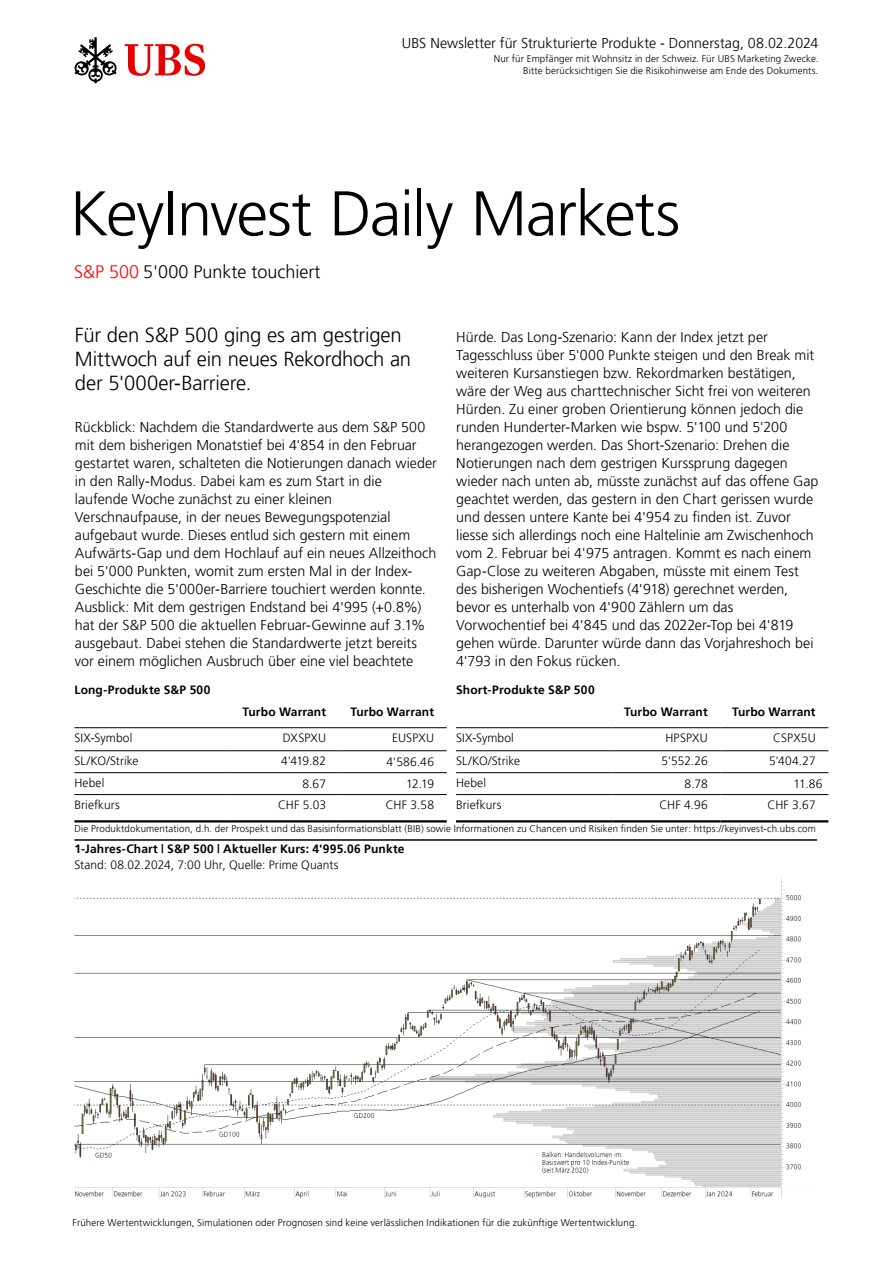
<style>
.page{position:relative;width:893px;height:1263px;background:#fff}
.page>*{position:absolute;margin:0;border:0;box-sizing:border-box;transform-origin:0 0}
.t1{font:300 63px "Frutiger 45";letter-spacing:-.02em;color:#000}
.t2{font:300 20.25px/24px "Frutiger 45";letter-spacing:-.01em;color:#000}
.t3{font:300 18px "Frutiger 45";color:#000}
.t4{font:300 14.25px/18px "Frutiger 45";color:#000}
.t5{font:300 12px "Frutiger 45";letter-spacing:.01em;color:#000}
.t6{font:300 12px "Frutiger 45";letter-spacing:.01em;color:#000}
.t7{font:300 9.75px/12px "Frutiger 45";letter-spacing:.015em;color:#000;text-align:right}
.s1{color:#f00}
</style>
<div class="page">
<svg style="left:125px;top:44px;width:80px;height:32px"></svg>
<svg style="left:74px;top:37px;width:43px;height:46px"></svg>
<img style="left:74px;top:878px;width:728px;height:319px">
<hr style="left:456px;top:727px;width:156px;height:1px;background:#000">
<hr style="left:612px;top:727px;width:108px;height:1px;background:#000">
<hr style="left:720px;top:727px;width:108px;height:1px;background:#000">
<hr style="left:456px;top:750px;width:156px;height:1px;background:#000">
<hr style="left:612px;top:750px;width:108px;height:1px;background:#000">
<hr style="left:720px;top:750px;width:108px;height:1px;background:#000">
<hr style="left:456px;top:772px;width:156px;height:1px;background:#000">
<hr style="left:612px;top:772px;width:108px;height:1px;background:#000">
<hr style="left:720px;top:772px;width:108px;height:1px;background:#000">
<hr style="left:456px;top:794px;width:156px;height:1px;background:#000">
<hr style="left:612px;top:794px;width:108px;height:1px;background:#000">
<hr style="left:720px;top:794px;width:108px;height:1px;background:#000">
<hr style="left:456px;top:820px;width:156px;height:2px;background:#000">
<hr style="left:612px;top:820px;width:108px;height:2px;background:#000">
<hr style="left:720px;top:820px;width:108px;height:2px;background:#000">
<hr style="left:74px;top:839px;width:743px;height:2px;background:#000">
<hr style="left:74px;top:727px;width:157px;height:1px;background:#000">
<hr style="left:231px;top:727px;width:108px;height:1px;background:#000">
<hr style="left:339px;top:727px;width:108px;height:1px;background:#000">
<hr style="left:74px;top:750px;width:157px;height:1px;background:#000">
<hr style="left:231px;top:750px;width:108px;height:1px;background:#000">
<hr style="left:74px;top:772px;width:157px;height:1px;background:#000">
<hr style="left:339px;top:750px;width:108px;height:1px;background:#000">
<hr style="left:231px;top:772px;width:108px;height:1px;background:#000">
<hr style="left:339px;top:772px;width:108px;height:1px;background:#000">
<hr style="left:74px;top:794px;width:157px;height:1px;background:#000">
<hr style="left:231px;top:794px;width:108px;height:1px;background:#000">
<hr style="left:339px;top:794px;width:108px;height:1px;background:#000">
<hr style="left:74px;top:820px;width:157px;height:2px;background:#000">
<hr style="left:231px;top:820px;width:108px;height:2px;background:#000">
<hr style="left:339px;top:820px;width:108px;height:2px;background:#000">
<p class="t4" style="left:402px;top:34px;width:418px">UBS Newsletter für Strukturierte Produkte - Donnerstag, 08.02.2024</p>
<p class="t7" style="left:494px;top:53px;width:326px">Nur für Empfänger mit Wohnsitz in der Schweiz. Für UBS Marketing Zwecke.<br>Bitte berücksichtigen Sie die Risikohinweise am Ende des Dokuments.</p>
<h1 class="t1" style="left:70px;top:177px;width:612px">KeyInvest Daily Markets</h1>
<p class="t3" style="left:74px;top:261px;width:248px"><span class="s1">S&amp;P 500</span> 5'000 Punkte touchiert</p>
<h2 class="t2" style="left:75px;top:323px;width:338px">Für den S&amp;P 500 ging es am gestrigen<br>Mittwoch auf ein neues Rekordhoch an der 5'000er-Barriere.</h2>
<p class="t4" style="left:75px;top:418px;width:364px">Rückblick: Nachdem die Standardwerte aus dem S&amp;P 500 mit dem bisherigen Monatstief bei 4'854 in den Februar gestartet waren, schalteten die Notierungen danach wieder in den Rally-Modus. Dabei kam es zum Start in die laufende Woche zunächst zu einer kleinen Verschnaufpause, in der neues Bewegungspotenzial aufgebaut wurde. Dieses entlud sich gestern mit einem Aufwärts-Gap und dem Hochlauf auf ein neues Allzeithoch bei 5'000 Punkten, womit zum ersten Mal in der Index-Geschichte die 5'000er-Barriere touchiert werden konnte.<br>Ausblick: Mit dem gestrigen Endstand bei 4'995 (+0.8%) hat der S&amp;P 500 die aktuellen Februar-Gewinne auf 3.1% ausgebaut. Dabei stehen die Standardwerte jetzt bereits vor einem möglichen Ausbruch über eine viel beachtete</p>
<p class="t4" style="left:456px;top:328px;width:364px">Hürde. Das Long-Szenario: Kann der Index jetzt per Tagesschluss über 5'000 Punkte steigen und den Break mit weiteren Kursanstiegen bzw. Rekordmarken bestätigen, wäre der Weg aus charttechnischer Sicht frei von weiteren Hürden. Zu einer groben Orientierung können jedoch die runden Hunderter-Marken wie bspw. 5'100 und 5'200 herangezogen werden. Das Short-Szenario: Drehen die Notierungen nach dem gestrigen Kurssprung dagegen wieder nach unten ab, müsste zunächst auf das offene Gap geachtet werden, das gestern in den Chart gerissen wurde und dessen untere Kante bei 4'954 zu finden ist. Zuvor liesse sich allerdings noch eine Haltelinie am Zwischenhoch vom 2. Februar bei 4'975 antragen. Kommt es nach einem Gap-Close zu weiteren Abgaben, müsste mit einem Test des bisherigen Wochentiefs (4'918) gerechnet werden, bevor es unterhalb von 4'900 Zählern um das Vorwochentief bei 4'845 und das 2022er-Top bei 4'819 gehen würde. Darunter würde dann das Vorjahreshoch bei 4'793 in den Fokus rücken.</p>
<p class="t6" style="left:74px;top:682px;width:137px">Long-Produkte S&amp;P 500</p>
<p class="t6" style="left:456px;top:682px;width:140px">Short-Produkte S&amp;P 500</p>
<p class="t6" style="left:242px;top:705px;width:85px">Turbo Warrant</p>
<p class="t6" style="left:350px;top:705px;width:85px">Turbo Warrant</p>
<p class="t6" style="left:624px;top:705px;width:85px">Turbo Warrant</p>
<p class="t6" style="left:732px;top:705px;width:85px">Turbo Warrant</p>
<p class="t5" style="left:74px;top:731px;width:59px">SIX-Symbol</p>
<p class="t5" style="left:283px;top:731px;width:45px">DXSPXU</p>
<p class="t5" style="left:392px;top:731px;width:43px">EUSPXU</p>
<p class="t5" style="left:74px;top:754px;width:66px">SL/KO/Strike</p>
<p class="t5" style="left:281px;top:754px;width:46px">4'419.82</p>
<p class="t5" style="left:386px;top:755px;width:49px">4'586.46</p>
<p class="t5" style="left:74px;top:776px;width:32px">Hebel</p>
<p class="t5" style="left:302px;top:777px;width:25px">8.67</p>
<p class="t5" style="left:406px;top:777px;width:29px">12.19</p>
<p class="t5" style="left:74px;top:798px;width:47px">Briefkurs</p>
<p class="t5" style="left:278px;top:798px;width:50px">CHF 5.03</p>
<p class="t5" style="left:386px;top:798px;width:50px">CHF 3.58</p>
<p class="t5" style="left:456px;top:731px;width:59px">SIX-Symbol</p>
<p class="t5" style="left:665px;top:731px;width:44px">HPSPXU</p>
<p class="t5" style="left:773px;top:731px;width:44px">CSPX5U</p>
<p class="t5" style="left:456px;top:754px;width:66px">SL/KO/Strike</p>
<p class="t5" style="left:661px;top:754px;width:48px">5'552.26</p>
<p class="t5" style="left:769px;top:754px;width:48px">5'404.27</p>
<p class="t5" style="left:456px;top:776px;width:32px">Hebel</p>
<p class="t5" style="left:684px;top:777px;width:25px">8.78</p>
<p class="t5" style="left:794px;top:777px;width:30px">11.86</p>
<p class="t5" style="left:456px;top:798px;width:47px">Briefkurs</p>
<p class="t5" style="left:659px;top:798px;width:50px">CHF 4.96</p>
<p class="t5" style="left:768px;top:798px;width:50px">CHF 3.67</p>
<p class="t7" style="left:74px;top:822px;width:743px">Die Produktdokumentation, d.h. der Prospekt und das Basisinformationsblatt (BIB) sowie Informationen zu Chancen und Risiken finden Sie unter: https://keyinvest-ch.ubs.com</p>
<p class="t6" style="left:74px;top:842px;width:332px">1-Jahres-Chart | S&amp;P 500 | Aktueller Kurs: 4'995.06 Punkte</p>
<p class="t5" style="left:74px;top:858px;width:266px">Stand: 08.02.2024, 7:00 Uhr, Quelle: Prime Quants</p>
<p class="t7" style="left:73px;top:1216px;width:566px">Frühere Wertentwicklungen, Simulationen oder Prognosen sind keine verlässlichen Indikationen für die zukünftige Wertentwicklung.</p>
</div>
